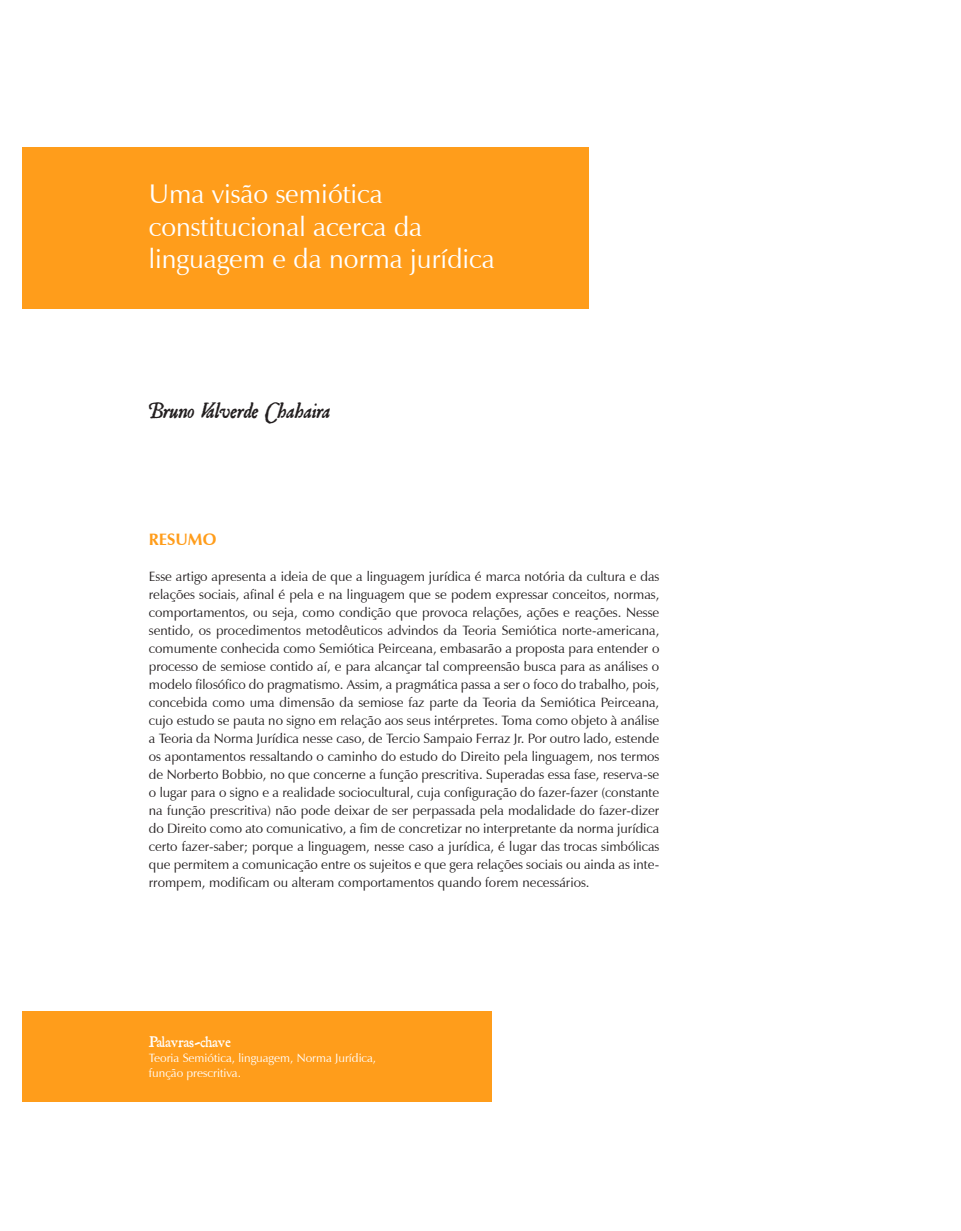
<style>
.page{position:relative;width:961px;height:1231px;background:#fff}
.page>*{position:absolute;margin:0;border:0;box-sizing:border-box;transform-origin:0 0}
.Titulo_traducción{font:27px/32.4px "Zapf Humanist 601 BT";color:#fff}
.AUTOR{font:italic 24px "Roman Antique";color:#231f20}
.PALABRAS_CLAVE{font:16.5px "Roman Antique";color:#fff}
.TITULO1{font:700 16.5px "Zapf Humanist 601 BT";color:#ff9d1b}
.CUERPO{font:13.5px/18px "Zapf Humanist 601 BT";color:#231f20;text-align:justify}
.PALABRAS_CLAVE-2{font:12px/15px "Zapf Humanist 601 BT";color:#fff}
</style>
<div class="page">
<div style="left:22px;top:147px;width:566px;height:162px;background:#ff9d1b"></div>
<div style="left:22px;top:1011px;width:470px;height:91px;background:#ff9d1b"></div>
<p class="Titulo_traducción" style="left:149px;top:178px;width:347px">Uma visão semiótica constitucional acerca da linguagem e da norma jurídica</p>
<p class="AUTOR" style="left:149px;top:396px;width:183px">Bruno Valverde Chahaira</p>
<p class="TITULO1" style="left:149px;top:529px;width:69px">RESUMO</p>
<p class="CUERPO" style="left:149px;top:567px;width:512px">Esse artigo apresenta a ideia de que a linguagem jurídica é marca notória da cultura e das relações sociais, afinal é pela e na linguagem que se podem expressar conceitos, normas, comportamentos, ou seja, como condição que provoca relações, ações e reações. Nesse sentido, os procedimentos metodêuticos advindos da Teoria Semiótica norte-americana, comumente conhecida como Semiótica Peirceana, embasarão a proposta para entender o processo de semiose contido aí, e para alcançar tal compreensão busca para as análises o modelo filosófico do pragmatismo. Assim, a pragmática passa a ser o foco do trabalho, pois, concebida como uma dimensão da semiose faz parte da Teoria da Semiótica Peirceana, cujo estudo se pauta no signo em relação aos seus intérpretes. Toma como objeto à análise a Teoria da Norma Jurídica nesse caso, de Tercio Sampaio Ferraz Jr. Por outro lado, estende os apontamentos ressaltando o caminho do estudo do Direito pela linguagem, nos termos de Norberto Bobbio, no que concerne a função prescritiva. Superadas essa fase, reserva-se o lugar para o signo e a realidade sociocultural, cuja configuração do fazer-fazer (constante na função prescritiva) não pode deixar de ser perpassada pela modalidade do fazer-dizer do Direito como ato comunicativo, a fim de concretizar no interpretante da norma jurídica certo fazer-saber; porque a linguagem, nesse caso a jurídica, é lugar das trocas simbólicas que permitem a comunicação entre os sujeitos e que gera relações sociais ou ainda as inte&shy;rrompem, modificam ou alteram comportamentos quando forem necessários.</p>
<p class="PALABRAS_CLAVE" style="left:149px;top:1031px;width:84px">Palavras-chave</p>
<p class="PALABRAS_CLAVE-2" style="left:149px;top:1050px;width:229px">Teoria Semiótica, linguagem, Norma Jurídica, função prescritiva.</p>
</div>
